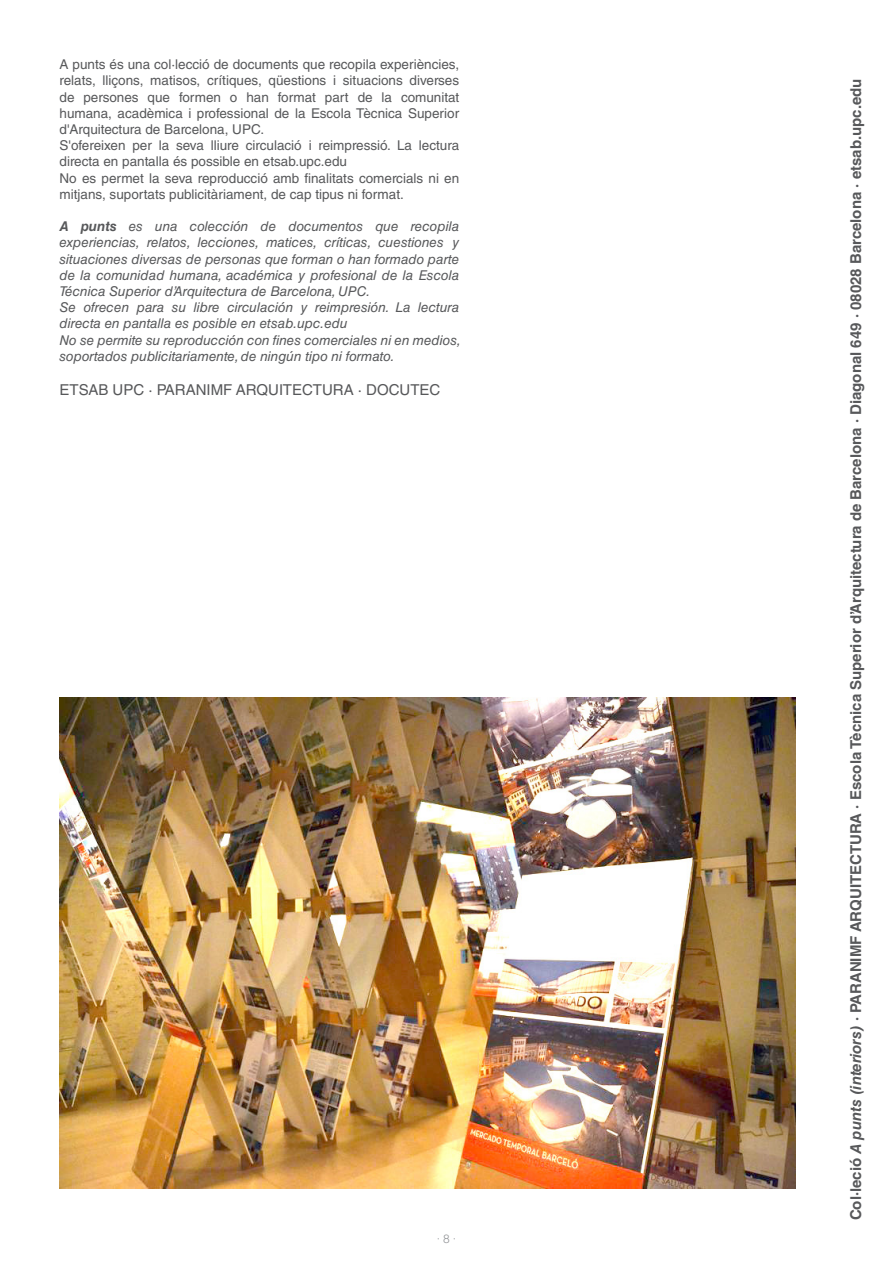
<style>
.page{position:relative;width:893px;height:1263px;background:#fff}
.page>*{position:absolute;margin:0;border:0;box-sizing:border-box;transform-origin:0 0}
.t1{font:700 15px "Helvetica LT Std";color:#57585a}
.t2{font:15px "Helvetica LT Std";color:#57585a}
.t3{font:13.5px/16.2px "Helvetica LT Std";color:#57585a}
.t4{font:italic 13.5px/16.2px "Helvetica LT Std";color:#57585a}
.t5{font:300 12px "Helvetica LT Std";color:#939598}
.s1{font-weight:700}
.s2{font-style:italic}
</style>
<div class="page">
<img style="left:60px;top:698px;width:735px;height:490px">
<p class="t3" style="left:60px;top:56px;width:401px">A punts és una col·lecció de documents que recopila experiències, relats, lliçons, matisos, crítiques, qüestions i situacions diverses de persones que formen o han format part de la comunitat humana, acadèmica i professional de la Escola Tècnica Superior d'Arquitectura de Barcelona, UPC.<br>S'ofereixen per la seva lliure circulació i reimpressió. La lectura directa en pantalla és possible en etsab.upc.edu<br>No es permet la seva reproducció amb finalitats comercials ni en mitjans, suportats publicitàriament, de cap tipus ni format.</p>
<p class="t4" style="left:60px;top:218px;width:403px"><span class="s1">A punts</span> es una colección de documentos que recopila experiencias, relatos, lecciones, matices, críticas, cuestiones y situaciones diversas de personas que forman o han formado parte de la comunidad humana, académica y profesional de la Escola Técnica Superior d’Arquitectura de Barcelona, UPC.<br>Se ofrecen para su libre circulación y reimpresión. La lectura directa en pantalla es posible en etsab.upc.edu<br>No se permite su reproducción con fines comerciales ni en medios, soportados publicitariamente, de ningún tipo ni formato.</p>
<p class="t2" style="left:60px;top:381px;width:382px">ETSAB UPC · PARANIMF ARQUITECTURA · DOCUTEC</p>
<p class="t5" style="left:437px;top:1231px;width:21px">· 8 ·</p>
<p class="t1" style="left:847px;top:1220px;width:1143px;rotate:-90deg">Col·leció <span class="s2">A punts (interiors)</span> · PARANIMF ARQUITECTURA · Escola Tècnica Superior d’Arquitectura de Barcelona · Diagonal 649 · 08028 Barcelona · etsab.upc.edu</p>
</div>
